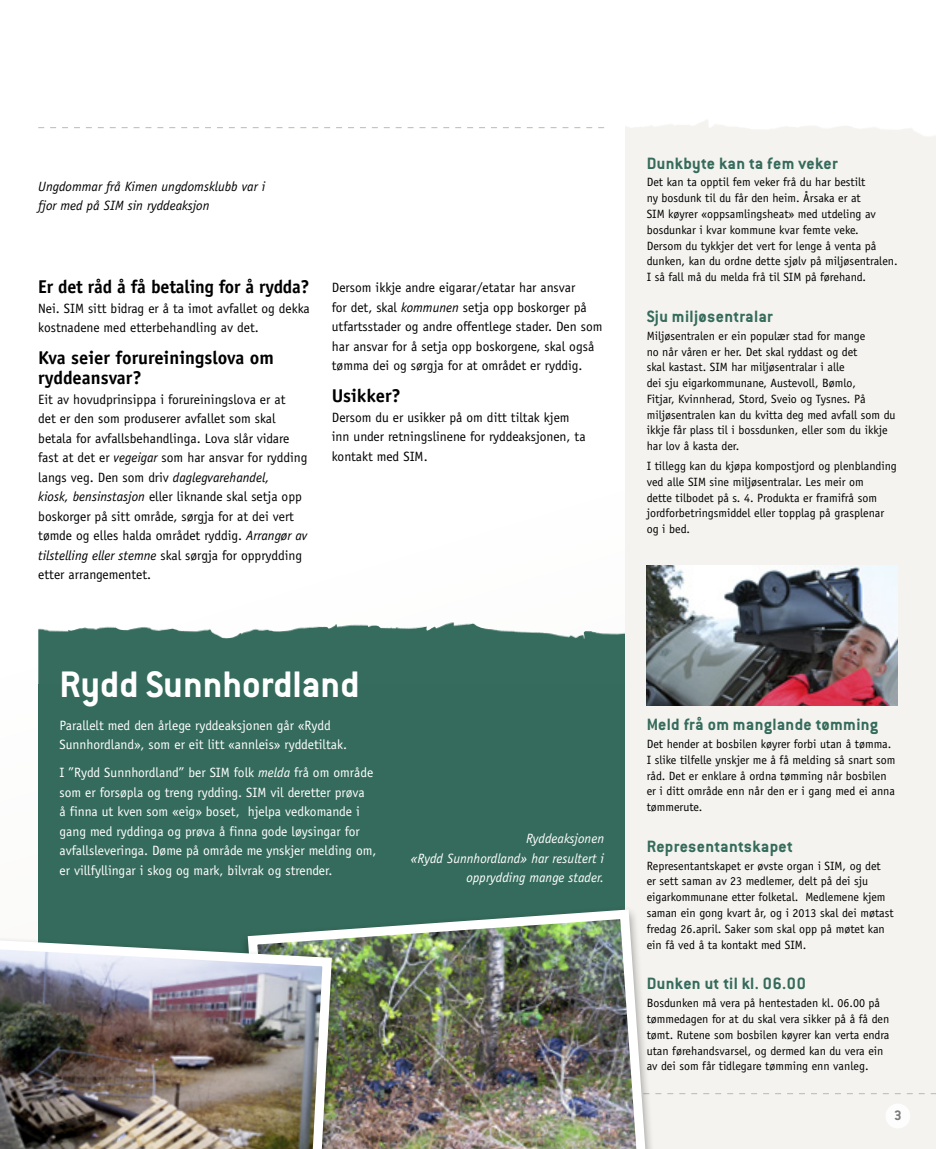
<style>
.page{position:relative;width:936px;height:1149px;background:#fff}
.page>*{position:absolute;margin:0;border:0;box-sizing:border-box;transform-origin:0 0}
.Overskrift{font:700 40.5px "Conduit ITC";color:#fff}
.Mellomtittel{font:700 18.6px/19.5px "Officina Sans";letter-spacing:-.01em;color:#000}
.Notis_overskrift{font:700 18px "Conduit ITC";letter-spacing:.02em;color:#356b5c}
.notis_mellom{font:700 15px "Conduit ITC";color:#7b7b7a}
.Brødtekst{font:13.5px/19.5px "Officina Sans";color:#000}
.Brødtekst-2{font:13.5px/19.5px "Officina Sans";color:#fff}
.Bilettekst{font:italic 13.5px/19.5px "Officina Sans";color:#fff;text-align:right}
.Bilettekst-2{font:italic 13.5px/19.5px "Officina Sans";color:#000}
.Notis_brødtekst{font:12px/15.8px "Officina Sans";color:#000}
.s1{font-style:italic}
</style>
<div class="page">
<img style="left:38px;top:622px;width:587px;height:62px">
<div style="left:38px;top:684px;width:617px;height:464px;background:#356b5c"></div>
<div style="left:625px;top:170px;width:310px;height:978px;background:#f4f3ef"></div>
<div style="left:885px;top:1103px;width:25px;height:25px;background:#fff;border-radius:50%"></div>
<svg style="left:38px;top:127px;width:566px;height:1px"></svg>
<img style="left:279px;top:909px;width:372px;height:239px">
<img style="left:0;top:934px;width:336px;height:214px">
<img style="left:646px;top:566px;width:251px;height:139px">
<p class="Bilettekst-2" style="left:38px;top:176px;width:228px">Ungdommar frå Kimen ungdomsklubb var i fjor med på SIM sin ryddeaksjon</p>
<p class="Mellomtittel" style="left:38px;top:277px;width:273px">Er det råd å få betaling for å rydda?</p>
<p class="Brødtekst" style="left:38px;top:298px;width:273px">Nei. SIM sitt bidrag er å ta imot avfallet og dekka kostnadene med etterbehandling av det.</p>
<p class="Mellomtittel" style="left:38px;top:348px;width:237px">Kva seier forureiningslova om ryddeansvar?</p>
<p class="Brødtekst" style="left:38px;top:389px;width:271px">Eit av hovudprinsippa i forureiningslova er at<br>det er den som produserer avfallet som skal betala for avfallsbehandlinga. Lova slår vidare fast at det er <span class="s1">vegeigar</span> som har ansvar for rydding langs veg. Den som driv <span class="s1">daglegvarehandel,<br>kiosk, bensinstasjon</span> eller liknande skal setja opp boskorger på sitt område, sørgja for at dei vert tømde og elles halda området ryddig. <span class="s1">Arrangør av tilstelling eller stemne</span> skal sørgja for opprydding etter arrangementet.</p>
<p class="Brødtekst" style="left:332px;top:278px;width:272px">Dersom ikkje andre eigarar/etatar har ansvar<br>for det, skal <span class="s1">kommunen</span> setja opp boskorger på utfartsstader og andre offentlege stader. Den som har ansvar for å setja opp boskorgene, skal også tømma dei og sørgja for at området er ryddig.</p>
<p class="Mellomtittel" style="left:332px;top:386px;width:71px">Usikker?</p>
<p class="Brødtekst" style="left:332px;top:407px;width:255px">Dersom du er usikker på om ditt tiltak kjem inn under retningslinene for ryddeaksjonen, ta kontakt med SIM.</p>
<p class="Overskrift" style="left:60px;top:660px;width:301px">Rydd Sunnhordland</p>
<p class="Brødtekst-2" style="left:60px;top:715px;width:289px">Parallelt med den årlege ryddeaksjonen går «Rydd<br>Sunnhordland», som er eit litt «annleis» ryddetiltak.</p>
<p class="Brødtekst-2" style="left:60px;top:762px;width:318px">I ”Rydd Sunnhordland” ber SIM folk <span class="s1">melda</span> frå om område som er forsøpla og treng rydding. SIM vil deretter prøva<br>å finna ut kven som «eig» boset, hjelpa vedkomande i gang med ryddinga og prøva å finna gode løysingar for avfallsleveringa. Døme på område me ynskjer melding om, er villfyllingar i skog og mark, bilvrak og strender.</p>
<p class="Bilettekst" style="left:410px;top:828px;width:195px">Ryddeaksjonen<br>«Rydd Sunnhordland» har resultert i opprydding mange stader.</p>
<p class="Notis_overskrift" style="left:646px;top:152px;width:193px">Dunkbyte kan ta fem veker</p>
<p class="Notis_brødtekst" style="left:646px;top:174px;width:252px">Det kan ta opptil fem veker frå du har bestilt<br>ny bosdunk til du får den heim. Årsaka er at<br>SIM køyrer «oppsamlingsheat» med utdeling av bosdunkar i kvar kommune kvar femte veke.<br>Dersom du tykkjer det vert for lenge å venta på dunken, kan du ordne dette sjølv på miljøsentralen.<br>I så fall må du melda frå til SIM på førehand.</p>
<p class="Notis_overskrift" style="left:646px;top:305px;width:128px">Sju miljøsentralar</p>
<p class="Notis_brødtekst" style="left:646px;top:328px;width:250px">Miljøsentralen er ein populær stad for mange<br>no når våren er her. Det skal ryddast og det<br>skal kastast. SIM har miljøsentralar i alle<br>dei sju eigarkommunane, Austevoll, Bømlo,<br>Fitjar, Kvinnherad, Stord, Sveio og Tysnes. På miljøsentralen kan du kvitta deg med avfall som du ikkje får plass til i bossdunken, eller som du ikkje har lov å kasta der.</p>
<p class="Notis_brødtekst" style="left:646px;top:458px;width:252px">I tillegg kan du kjøpa kompostjord og plenblanding ved alle SIM sine miljøsentralar. Les meir om<br>dette tilbodet på s. 4. Produkta er framifrå som jordforbetringsmiddel eller topplag på grasplenar og i bed.</p>
<p class="Notis_overskrift" style="left:646px;top:713px;width:233px">Meld frå om manglande tømming</p>
<p class="Notis_brødtekst" style="left:646px;top:735px;width:250px">Det hender at bosbilen køyrer forbi utan å tømma.<br>I slike tilfelle ynskjer me å få melding så snart som råd. Det er enklare å ordna tømming når bosbilen er i ditt område enn når den er i gang med ei anna tømmerute.</p>
<p class="Notis_overskrift" style="left:646px;top:835px;width:148px">Representantskapet</p>
<p class="Notis_brødtekst" style="left:646px;top:857px;width:248px">Representantskapet er øvste organ i SIM, og det<br>er sett saman av 23 medlemer, delt på dei sju eigarkommunane etter folketal. Medlemene kjem saman ein gong kvart år, og i 2013 skal dei møtast fredag 26.april. Saker som skal opp på møtet kan ein få ved å ta kontakt med SIM.</p>
<p class="Notis_overskrift" style="left:646px;top:972px;width:161px">Dunken ut til kl. 06.00</p>
<p class="Notis_brødtekst" style="left:646px;top:994px;width:244px">Bosdunken må vera på hentestaden kl. 06.00 på tømmedagen for at du skal vera sikker på å få den tømt. Rutene som bosbilen køyrer kan verta endra utan førehandsvarsel, og dermed kan du vera ein av dei som får tidlegare tømming enn vanleg.</p>
<p class="notis_mellom" style="left:894px;top:1106px;width:9px">3</p>
</div>
